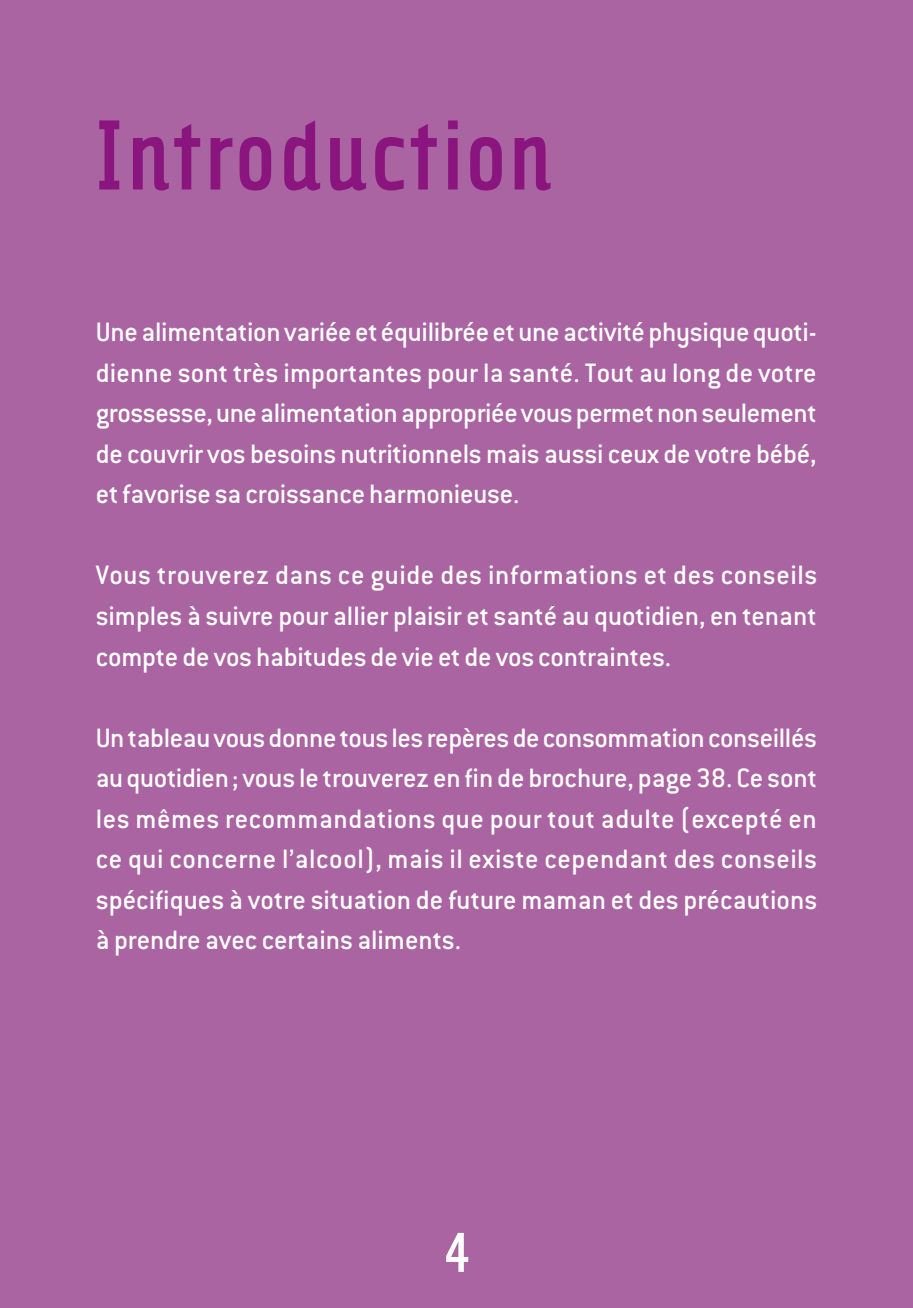
<style>
.page{position:relative;width:913px;height:1308px;background:#fff}
.page>*{position:absolute;margin:0;border:0;box-sizing:border-box;transform-origin:0 0}
.t1{font:103.5px "Hybrid";color:#8a157e}
.t2{font:58.5px "Hybrid";color:#fff}
.t3{font:500 29.25px/40.5px "Conduit ITC";letter-spacing:-.005em;color:#fff;text-align:justify}
</style>
<div class="page">
<div style="left:0;top:0;width:912px;height:1307px;background:#a964a1"></div>
<h1 class="t1" style="left:96px;top:102px;width:460px">Introduction</h1>
<p class="t3" style="left:96px;top:312px;width:722px">Une alimentation variée et équilibrée et une activité physique quoti&shy;dienne sont très importantes pour la santé. Tout au long de votre grossesse, une alimentation appropriée vous permet non seulement de couvrir vos besoins nutritionnels mais aussi ceux de votre bébé, et favorise sa croissance harmonieuse.</p>
<p class="t3" style="left:96px;top:555px;width:722px">Vous trouverez dans ce guide des informations et des conseils simples à suivre pour allier plaisir et santé au quotidien, en tenant compte de vos habitudes de vie et de vos contraintes.</p>
<p class="t3" style="left:96px;top:717px;width:722px">Un tableau vous donne tous les repères de consommation conseillés au quotidien; vous le trouverez en fin de brochure, page 38. Ce sont les mêmes recommandations que pour tout adulte (excepté en ce qui concerne l’alcool), mais il existe cependant des conseils spécifiques à votre situation de future maman et des précautions à prendre avec certains aliments.</p>
<h2 class="t2" style="left:444px;top:1222px;width:28px">4</h2>
</div>
